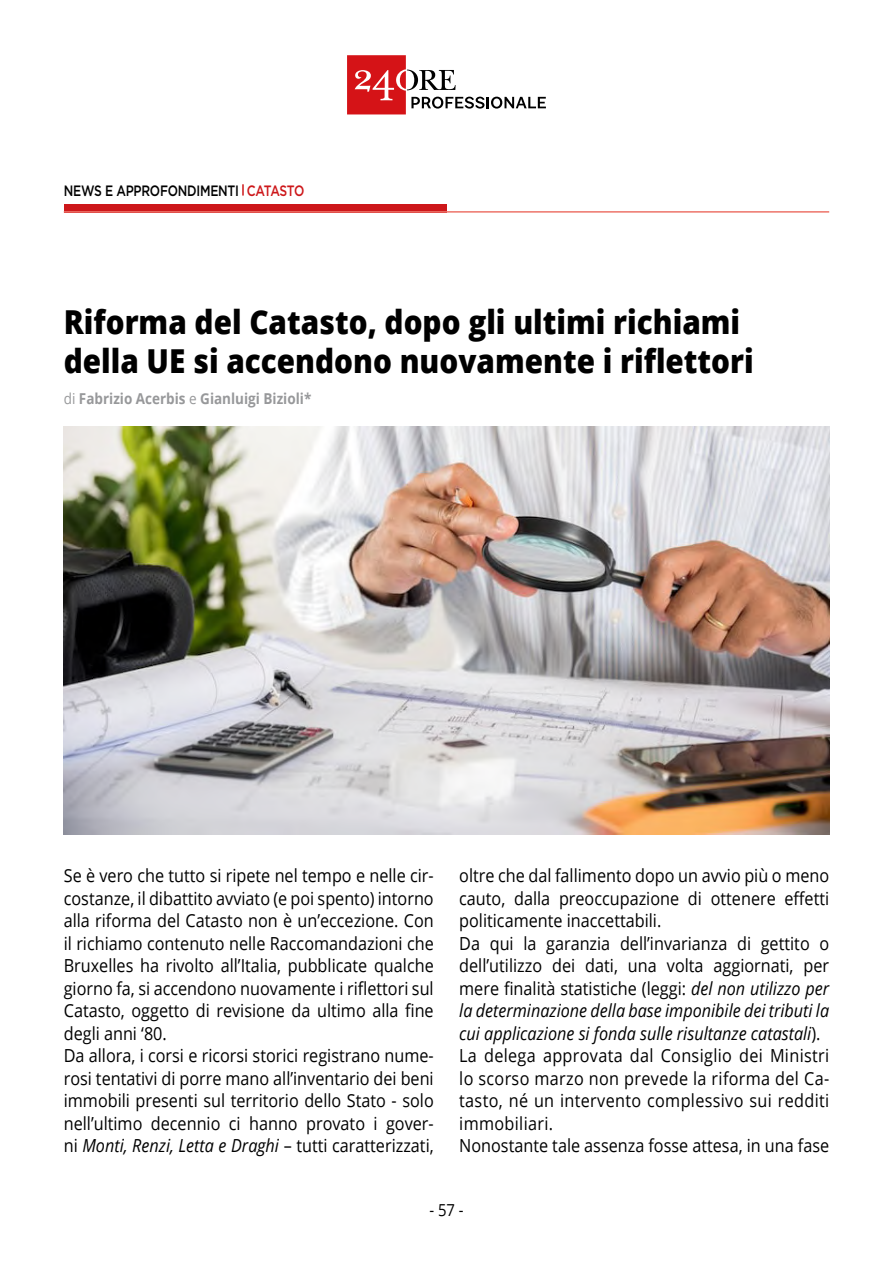
<style>
.page{position:relative;width:893px;height:1263px;background:#fff}
.page>*{position:absolute;margin:0;border:0;box-sizing:border-box;transform-origin:0 0}
.t1{font:800 33px/39.6px "Open Sans";color:#000;scale:.9 1}
.t2{font:18px/22.5px "Open Sans";color:#000;scale:.9 1}
.t3{font:16.5px "Open Sans";color:#000;scale:.9 1}
.t4{font:700 15px "Open Sans";color:#97989a;scale:.9 1}
.t5{font:500 15px "Gotham";letter-spacing:-.02em;color:#000;scale:.81 1}
.s1{color:#cd171a}
.s2{font-weight:400}
.s3{font-style:italic}
</style>
<div class="page">
<div style="left:64px;top:204px;width:382px;height:9px;background:#cd171a"></div>
<hr style="left:64px;top:211px;width:765px;height:2px;background:#ed7369">
<svg style="left:242px;top:184px;width:2px;height:12px"></svg>
<svg style="left:347px;top:55px;width:199px;height:59px"></svg>
<img style="left:64px;top:426px;width:765px;height:408px">
<p class="t5" style="left:64px;top:180px;width:299px">NEWS E APPROFONDIMENTI <span class="s1">CATASTO</span></p>
<h1 class="t1" style="left:64px;top:300px;width:768px">Riforma del Catasto, dopo gli ultimi richiami della UE si accendono nuovamente i riflettori</h1>
<p class="t4" style="left:64px;top:388px;width:277px"><span class="s2">di</span> Fabrizio Acerbis <span class="s2">e</span> Gianluigi Bizioli*</p>
<p class="t2" style="left:64px;top:864px;width:413px">Se è vero che tutto si ripete nel tempo e nelle cir&shy;costanze, il dibattito avviato (e poi spento) intorno alla riforma del Catasto non è un’eccezione. Con il richiamo contenuto nelle Raccomandazioni che Bruxelles ha rivolto all’Italia, pubblicate qualche giorno fa, si accendono nuovamente i riflettori sul Catasto, oggetto di revisione da ultimo alla fine degli anni ‘80.<br>Da allora, i corsi e ricorsi storici registrano nume&shy;rosi tentativi di porre mano all’inventario dei beni immobili presenti sul territorio dello Stato - solo nell’ultimo decennio ci hanno provato i gover&shy;ni <span class="s3">Monti, Renzi, Letta e Draghi</span> – tutti caratterizzati,</p>
<p class="t2" style="left:459px;top:864px;width:413px">oltre che dal fallimento dopo un avvio più o meno cauto, dalla preoccupazione di ottenere effetti politicamente inaccettabili.<br>Da qui la garanzia dell’invarianza di gettito o dell’utilizzo dei dati, una volta aggiornati, per mere finalità statistiche (leggi: <span class="s3">del non utilizzo per la determinazione della base imponibile dei tributi la cui applicazione si fonda sulle risultanze catastali</span>).<br>La delega approvata dal Consiglio dei Ministri lo scorso marzo non prevede la riforma del Ca&shy;tasto, né un intervento complessivo sui redditi immobiliari.<br>Nonostante tale assenza fosse attesa, in una fase</p>
<p class="t3" style="left:429px;top:1199px;width:40px">- 57 -</p>
</div>
